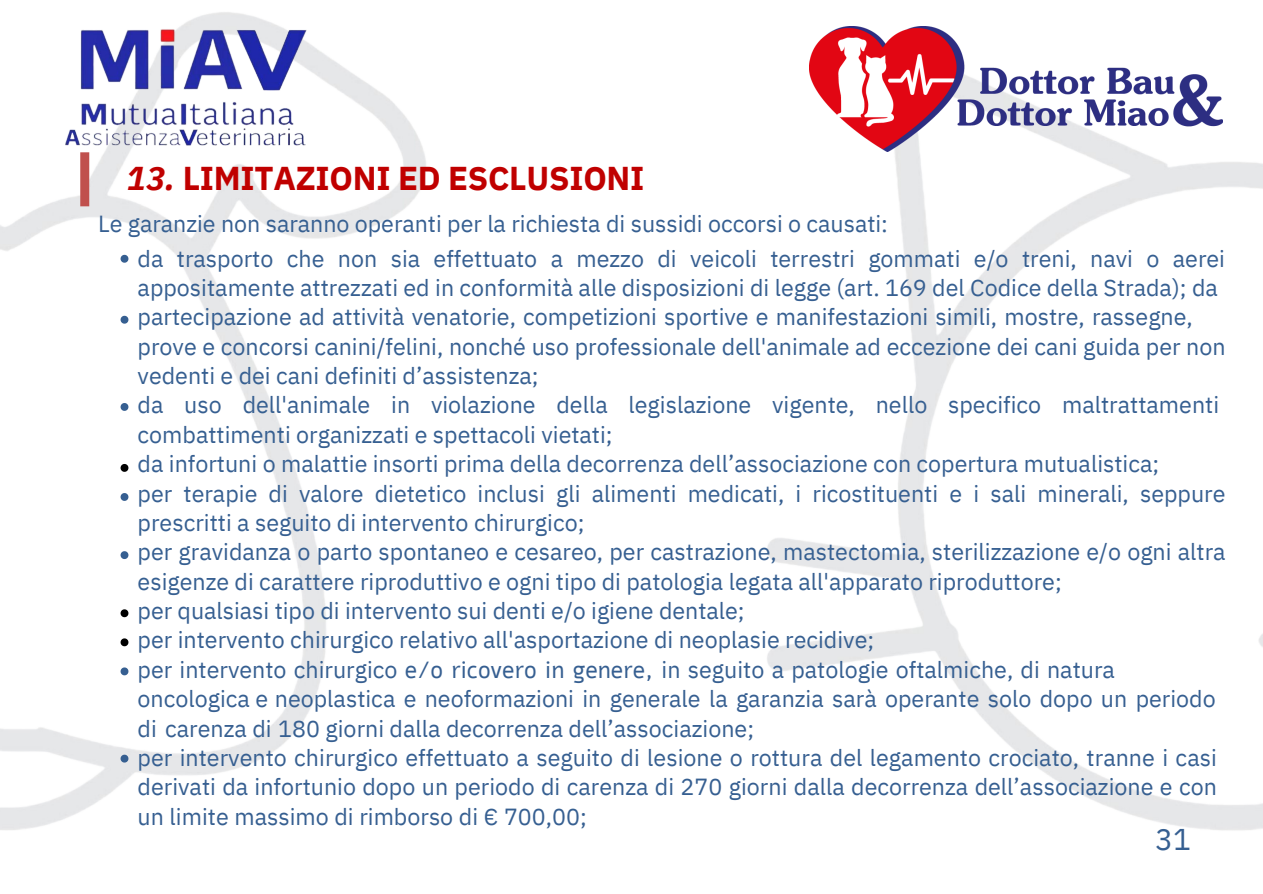
<style>
.page{position:relative;width:1263px;height:894px;background:#fff}
.page>*{position:absolute;margin:0;border:0;box-sizing:border-box;transform-origin:0 0}
.t1{font:700 33px "IBM Plex Sans";letter-spacing:-.005em;color:#c00000}
.t2{font:29.85px "IBM Plex Sans";color:#365f91}
.t3{font:23.25px/29.4px "IBM Plex Sans";color:#365f91}
.s1{font-style:italic}
.s2{font-family:"Alef"}
</style>
<div class="page">
<img style="left:0;top:12px;width:1262px;height:818px">
<div style="left:80px;top:152px;width:9px;height:54px;background:#c0504d"></div>
<svg style="left:121px;top:255px;width:7px;height:7px"></svg>
<svg style="left:121px;top:316px;width:7px;height:7px"></svg>
<svg style="left:121px;top:403px;width:7px;height:8px"></svg>
<svg style="left:121px;top:464px;width:7px;height:7px"></svg>
<svg style="left:121px;top:493px;width:7px;height:7px"></svg>
<svg style="left:121px;top:551px;width:7px;height:8px"></svg>
<svg style="left:121px;top:609px;width:7px;height:8px"></svg>
<svg style="left:121px;top:638px;width:7px;height:8px"></svg>
<svg style="left:121px;top:667px;width:7px;height:8px"></svg>
<svg style="left:121px;top:754px;width:7px;height:8px"></svg>
<img style="left:39px;top:19px;width:285px;height:135px">
<img style="left:809px;top:27px;width:413px;height:125px">
<p class="t1" style="left:126px;top:156px;width:520px"><span class="s1">13.</span> LIMITAZIONI ED ESCLUSIONI</p>
<p class="t3" style="left:98px;top:208px;width:791px">Le garanzie non saranno operanti per la richiesta di sussidi occorsi o causati:</p>
<p class="t3" style="left:138px;top:243px;width:1090px">da trasporto che non sia effettuato a mezzo di veicoli terrestri gommati e/o treni, navi o aerei appositamente attrezzati ed in conformità alle disposizioni di legge (art. 169 del Codice della Strada); da partecipazione ad attività venatorie, competizioni sportive e manifestazioni simili, mostre, rassegne, prove e concorsi canini/felini, nonché uso professionale dell'animale ad eccezione dei cani guida per non vedenti e dei cani definiti d’assistenza;<br>da uso dell'animale in violazione della legislazione vigente, nello specifico maltrattamenti combattimenti organizzati e spettacoli vietati;<br>da infortuni o malattie insorti prima della decorrenza dell’associazione con copertura mutualistica;<br>per terapie di valore dietetico inclusi gli alimenti medicati, i ricostituenti e i sali minerali, seppure prescritti a seguito di intervento chirurgico;<br>per gravidanza o parto spontaneo e cesareo, per castrazione, mastectomia, sterilizzazione e/o ogni altra esigenze di carattere riproduttivo e ogni tipo di patologia legata all'apparato riproduttore;<br>per qualsiasi tipo di intervento sui denti e/o igiene dentale;<br>per intervento chirurgico relativo all'asportazione di neoplasie recidive;<br>per intervento chirurgico <span class="s2">e/o ricovero in genere,</span> in seguito a patologie oftalmiche, di natura oncologica e neoplastica e neoformazioni in generale la garanzia sarà operante solo dopo un periodo di carenza di 180 giorni dalla decorrenza dell’associazione;<br>per intervento chirurgico effettuato a seguito di lesione o rottura del legamento crociato, tranne i casi derivati da infortunio dopo un periodo di carenza di 270 giorni dalla decorrenza dell’associazione e con un limite massimo di rimborso di € 700,00;</p>
<p class="t2" style="left:1155px;top:819px;width:37px">31</p>
</div>
